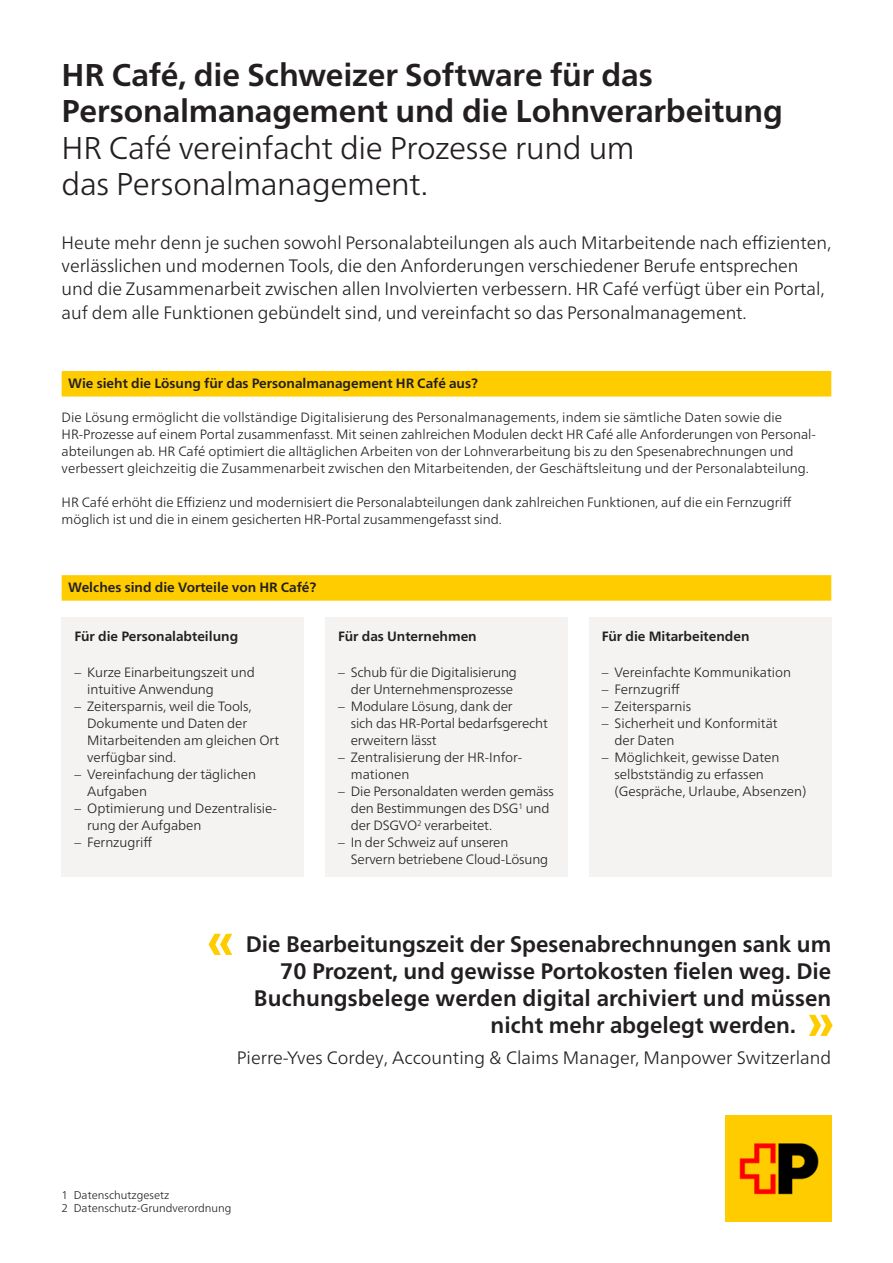
<style>
.page{position:relative;width:893px;height:1263px;background:#fff}
.page>*{position:absolute;margin:0;border:0;box-sizing:border-box;transform-origin:0 0}
.t1{font:700 52.5px "Frutiger Neue LT Pro";color:#fc0}
.t2{font:700 31.5px/36.3px "Frutiger Neue LT Pro";letter-spacing:-.005em;color:#231f20}
.t3{font:300 31.5px/36.3px "Frutiger Neue LT Pro";letter-spacing:-.015em;color:#231f20}
.t4{font:700 22.5px "Frutiger Neue LT Pro";color:#231f20}
.t5{font:300 18px/23.4px "Frutiger Neue LT Pro";letter-spacing:-.005em;color:#231f20}
.t6{font:300 13.5px/17px "Frutiger Neue LT Pro";letter-spacing:-.005em;color:#231f20}
.t7{font:700 13.5px "Frutiger Neue LT Pro";color:#231f20}
.t8{font:300 11.25px/12.8px "Frutiger Neue LT Pro";color:#231f20}
</style>
<div class="page">
<div style="left:62px;top:371px;width:769px;height:25px;background:#fc0"></div>
<div style="left:62px;top:575px;width:769px;height:26px;background:#fc0"></div>
<img style="left:725px;top:1115px;width:106px;height:106px">
<div style="left:62px;top:618px;width:242px;height:259px;background:#f4f3f1"></div>
<div style="left:325px;top:618px;width:243px;height:259px;background:#f4f3f1"></div>
<div style="left:589px;top:618px;width:242px;height:259px;background:#f4f3f1"></div>
<h2 class="t2" style="left:62px;top:57px;width:723px">HR Café, die Schweizer Software für das<br>Personalmanagement und die Lohnverarbeitung</h2>
<h2 class="t3" style="left:62px;top:129px;width:574px">HR Café vereinfacht die Prozesse rund um das Personalmanagement.</h2>
<p class="t5" style="left:62px;top:231px;width:771px">Heute mehr denn je suchen sowohl Personalabteilungen als auch Mitarbeitende nach effizienten, verlässlichen und modernen Tools, die den Anforderungen verschiedener Berufe entsprechen und die Zusammenarbeit zwischen allen Involvierten verbessern. HR Café verfügt über ein Portal, auf dem alle Funktionen gebündelt sind, und vereinfacht so das Personalmanagement.</p>
<p class="t7" style="left:68px;top:375px;width:411px">Wie sieht die Lösung für das Personalmanagement HR Café aus?</p>
<p class="t6" style="left:62px;top:409px;width:755px">Die Lösung ermöglicht die vollständige Digitalisierung des Personalmanagements, indem sie sämtliche Daten sowie die HR-Prozesse auf einem Portal zusammenfasst. Mit seinen zahlreichen Modulen deckt HR Café alle Anforderungen von Personal&shy;abteilungen ab. HR Café optimiert die alltäglichen Arbeiten von der Lohnverarbeitung bis zu den Spesenabrechnungen und verbessert gleichzeitig die Zusammenarbeit zwischen den Mitarbeitenden, der Geschäftsleitung und der Personalabteilung.</p>
<p class="t6" style="left:62px;top:494px;width:731px">HR Café erhöht die Effizienz und modernisiert die Personalabteilungen dank zahlreichen Funktionen, auf die ein Fernzugriff möglich ist und die in einem gesicherten HR-Portal zusammengefasst sind.</p>
<p class="t7" style="left:68px;top:579px;width:250px">Welches sind die Vorteile von HR Café?</p>
<p class="t7" style="left:74px;top:628px;width:165px">Für die Personalabteilung</p>
<p class="t6" style="left:87px;top:664px;width:169px;text-indent:-13px">– Kurze Einarbeitungszeit und intuitive Anwendung</p>
<p class="t6" style="left:87px;top:698px;width:194px;text-indent:-13px">– Zeitersparnis, weil die Tools,<br>Dokumente und Daten der<br>Mitarbeitenden am gleichen Ort verfügbar sind.</p>
<p class="t6" style="left:87px;top:766px;width:170px;text-indent:-13px">– Vereinfachung der täglichen<br>Aufgaben</p>
<p class="t6" style="left:87px;top:800px;width:191px;text-indent:-13px">– Optimierung und Dezentralisie&shy;rung der Aufgaben</p>
<p class="t6" style="left:74px;top:834px;width:79px">– Fernzugriff</p>
<p class="t7" style="left:338px;top:628px;width:140px">Für das Unternehmen</p>
<p class="t6" style="left:338px;top:664px;width:180px;text-align:right">– Schub für die Digitalisierung der Unternehmensprozesse</p>
<p class="t6" style="left:351px;top:698px;width:199px;text-indent:-13px">– Modulare Lösung, dank der<br>sich das HR-Portal bedarfsgerecht erweitern lässt</p>
<p class="t6" style="left:351px;top:749px;width:172px;text-indent:-13px">– Zentralisierung der HR-Infor&shy;mationen</p>
<p class="t6" style="left:351px;top:783px;width:205px;text-indent:-13px">– Die Personaldaten werden gemäss den Bestimmungen des DSG<sup>1</sup> und der DSGVO<sup>2</sup> verarbeitet.</p>
<p class="t6" style="left:351px;top:834px;width:199px;text-indent:-13px">– In der Schweiz auf unseren<br>Servern betriebene Cloud-Lösung</p>
<p class="t7" style="left:602px;top:628px;width:149px">Für die Mitarbeitenden</p>
<p class="t6" style="left:602px;top:664px;width:191px">– Vereinfachte Kommunikation</p>
<p class="t6" style="left:602px;top:681px;width:80px">– Fernzugriff</p>
<p class="t6" style="left:602px;top:698px;width:91px">– Zeitersparnis</p>
<p class="t6" style="left:614px;top:715px;width:165px;text-indent:-13px">– Sicherheit und Konformität der Daten</p>
<p class="t6" style="left:614px;top:749px;width:193px;text-indent:-13px">– Möglichkeit, gewisse Daten selbstständig zu erfassen (Gespräche, Urlaube, Absenzen)</p>
<h1 class="t1" style="left:206px;top:908px;width:30px">«</h1>
<h3 class="t4" style="left:246px;top:930px;width:587px">Die Bearbeitungszeit der Spesenabrechnungen sank um</h3>
<h3 class="t4" style="left:280px;top:957px;width:553px">70 Prozent, und gewisse Portokosten fielen weg. Die</h3>
<h3 class="t4" style="left:254px;top:984px;width:579px">Buchungsbelege werden digital archiviert und müssen</h3>
<h3 class="t4" style="left:491px;top:1011px;width:307px">nicht mehr abgelegt werden.</h3>
<h1 class="t1" style="left:806px;top:989px;width:30px">»</h1>
<h3 class="t5" style="left:237px;top:1046px;width:596px">Pierre-Yves Cordey, Accounting &amp; Claims Manager, Manpower Switzerland</h3>
<p class="t8" style="left:62px;top:1189px;width:171px">1 Datenschutzgesetz<br>2 Datenschutz-Grundverordnung</p>
</div>
